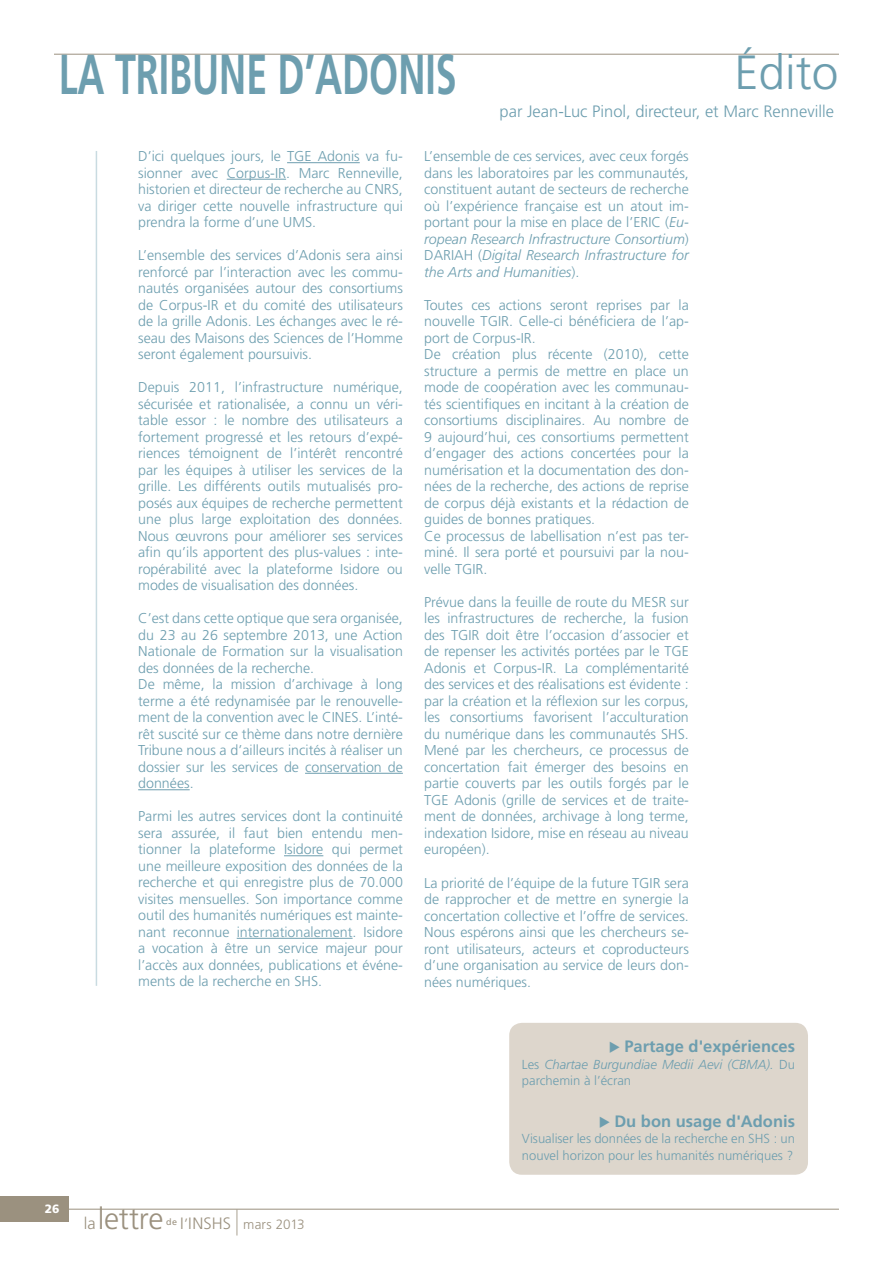
<style>
.page{position:relative;width:893px;height:1263px;background:#fff}
.page>*{position:absolute;margin:0;border:0;box-sizing:border-box;transform-origin:0 0}
.t1{font:700 56.25px "Frutiger LT Std";color:#6d9eaf;scale:.67 1}
.t2{font:300 48px "Frutiger LT Std";color:#6d9eaf}
.t3{font:300 30.15px "Frutiger LT Std";letter-spacing:-.015em;color:#9b917f}
.t4{font:300 16.5px "Frutiger LT Std";color:#6d9eaf}
.t5{font:700 16.5px "Frutiger LT Std";color:#6d9eaf}
.t6{font:300 14.25px/16.5px "Frutiger LT Std";color:#6d9eaf;text-align:justify}
.t7{font:300 13.5px "Frutiger LT Std";color:#9b917f}
.t8{font:300 13.05px/16.5px "Frutiger LT Std";color:#6d9eaf;text-align:right}
.t9{font:italic 300 13.05px/16.5px "Frutiger LT Std";color:#6d9eaf}
.t10{font:900 12px "Frutiger LT Std";color:#fff}
.s1{font-size:16.5px}
.s2{font-size:15px}
.s3{font-size:25.95px}
.s4{font-style:italic}
.s5{font-style:normal}
</style>
<div class="page">
<hr style="left:54px;top:54px;width:785px;height:1px;background:#9b917f">
<hr style="left:68px;top:1209px;width:771px;height:1px;background:#9b917f">
<div style="left:0;top:1196px;width:68px;height:26px;background:#9b917f"></div>
<hr style="left:287px;top:162px;width:73px;height:1px;background:#6d9eaf">
<hr style="left:227px;top:179px;width:59px;height:1px;background:#6d9eaf">
<hr style="left:305px;top:773px;width:98px;height:1px;background:#6d9eaf">
<hr style="left:138px;top:789px;width:52px;height:1px;background:#6d9eaf">
<hr style="left:284px;top:855px;width:39px;height:1px;background:#6d9eaf">
<hr style="left:237px;top:938px;width:116px;height:1px;background:#6d9eaf">
<hr style="left:96px;top:151px;width:1px;height:835px;background:#6d9eaf">
<div style="left:509px;top:1023px;width:299px;height:152px;background:#ddd6cc;border-radius:13px"></div>
<h1 class="t1" style="left:59px;top:41px;width:595px">LA TRIBUNE D’ADONIS</h1>
<h2 class="t2" style="left:735px;top:45px;width:106px">Édito</h2>
<p class="t4" style="left:500px;top:102px;width:336px">par Jean-Luc Pinol, directeur, et Marc Renneville</p>
<p class="t10" style="left:45px;top:1202px;width:16px">26</p>
<p class="t6" style="left:138px;top:148px;width:266px">D’ici quelques jours, le TGE Adonis va fu&shy;sionner avec Corpus-IR. Marc Renneville, historien et directeur de recherche au CNRS, va diriger cette nouvelle infrastructure qui prendra la forme d’une UMS.</p>
<p class="t6" style="left:138px;top:247px;width:266px">L’ensemble des services d’Adonis sera ainsi renforcé par l’interaction avec les commu&shy;nautés organisées autour des consortiums de Corpus-IR et du comité des utilisateurs de la grille Adonis. Les échanges avec le ré&shy;seau des Maisons des Sciences de l’Homme seront également poursuivis.</p>
<p class="t6" style="left:138px;top:379px;width:266px">Depuis 2011, l’infrastructure numérique, sécurisée et rationalisée, a connu un véri&shy;table essor : le nombre des utilisateurs a fortement progressé et les retours d’expé&shy;riences témoignent de l’intérêt rencontré par les équipes à utiliser les services de la grille. Les différents outils mutualisés pro&shy;posés aux équipes de recherche permettent une plus large exploitation des données.<br>Nous œuvrons pour améliorer ses services afin qu’ils apportent des plus-values : inte&shy;ropérabilité avec la plateforme Isidore ou modes de visualisation des données.</p>
<p class="t6" style="left:138px;top:610px;width:266px;text-align:left">C’est dans cette optique que sera organisée, du 23 au 26 septembre 2013, une Action Nationale de Formation sur la visualisation des données de la recherche.<br>De même, la mission d’archivage à long terme a été redynamisée par le renouvelle&shy;ment de la convention avec le CIN ES. L’inté&shy;rêt suscité sur ce thème dans notre dernière Tribune nous a d’ailleurs incités à réaliser un dossier sur les services de conservation de données.</p>
<p class="t6" style="left:138px;top:808px;width:266px">Parmi les autres services dont la continuité sera assurée, il faut bien entendu men&shy;tionner la plateforme Isidore qui permet une meilleure exposition des données de la recherche et qui enregistre plus de 70.000 visites mensuelles. Son importance comme outil des humanités numériques est mainte&shy;nant reconnue internationalement. Isidore a vocation à être un service majeur pour l’accès aux données, publications et événe&shy;ments de la recherche en SHS .</p>
<h3 class="t3" style="left:84px;top:1201px;width:81px"><span class="s1">la</span> lettre</h3>
<p class="t7" style="left:166px;top:1217px;width:140px"><sup>de</sup> <span class="s1">i</span><span class="s2">’</span><span class="s1">inshs</span> <span class="s3">|</span> mars 2013</p>
<p class="t6" style="left:424px;top:148px;width:266px">L’ensemble de ces services, avec ceux forgés dans les laboratoires par les communautés, constituent autant de secteurs de recherche où l’expérience française est un atout im&shy;portant pour la mise en place de l’ERIC (<span class="s4">Eu&shy;ropean Research Infrastructure Consortium</span>)<br>DARIAH (<span class="s4">Digital Research Infrastructure for the Arts and Humanities</span>).</p>
<p class="t6" style="left:424px;top:297px;width:266px;text-align:left">Toutes ces actions seront reprises par la nouvelle TGIR. Celle-ci bénéficiera de l’ap&shy;port de Corpus-IR.<br>De création plus récente (2010), cette structure a permis de mettre en place un mode de coopération avec les communau&shy;tés scientifiques en incitant à la création de consortiums disciplinaires. Au nombre de 9 aujourd’hui, ces consortiums permettent d’engager des actions concertées pour la numérisation et la documentation des don&shy;nées de la recherche, des actions de reprise de corpus déjà existants et la rédaction de guides de bonnes pratiques.<br>Ce processus de labellisation n’est pas ter&shy;miné. Il sera porté et poursuivi par la nou&shy;velle TGIR.</p>
<p class="t6" style="left:424px;top:594px;width:266px">Prévue dans la feuille de route du MESR sur les infrastructures de recherche, la fusion des TGIR doit être l’occasion d’associer et de repenser les activités portées par le TGE Adonis et Corpus-IR. La complémentarité des services et des réalisations est évidente : par la création et la réflexion sur les corpus, les consortiums favorisent l’acculturation du numérique dans les communautés SHS .<br>Mené par les chercheurs, ce processus de concertation fait émerger des besoins en partie couverts par les outils forgés par le TGE Adonis (grille de services et de traite&shy;ment de données, archivage à long terme, indexation Isidore, mise en réseau au niveau européen).</p>
<p class="t6" style="left:424px;top:874px;width:266px">La priorité de l’équipe de la future TGIR sera de rapprocher et de mettre en synergie la concertation collective et l’offre de services.<br>Nous espérons ainsi que les chercheurs se&shy;ront utilisateurs, acteurs et coproducteurs d’une organisation au service de leurs don&shy;nées numériques.</p>
<p class="t5" style="left:609px;top:1037px;width:188px">◆ Partage d'expériences</p>
<p class="t9" style="left:522px;top:1056px;width:275px"><span class="s5">Les</span> Chartae Burgundiae Medii Aevi (CBMA). <span class="s5">Du parchemin à l’écran</span></p>
<p class="t5" style="left:599px;top:1111px;width:198px">◆ Du bon usage d'Adonis</p>
<p class="t8" style="left:522px;top:1130px;width:233px">Visualiser les données de la recherche en SHS</p>
<p class="t8" style="left:522px;top:1130px;width:274px">: un<br>nouvel horizon pour les humanités numériques ?</p>
</div>
